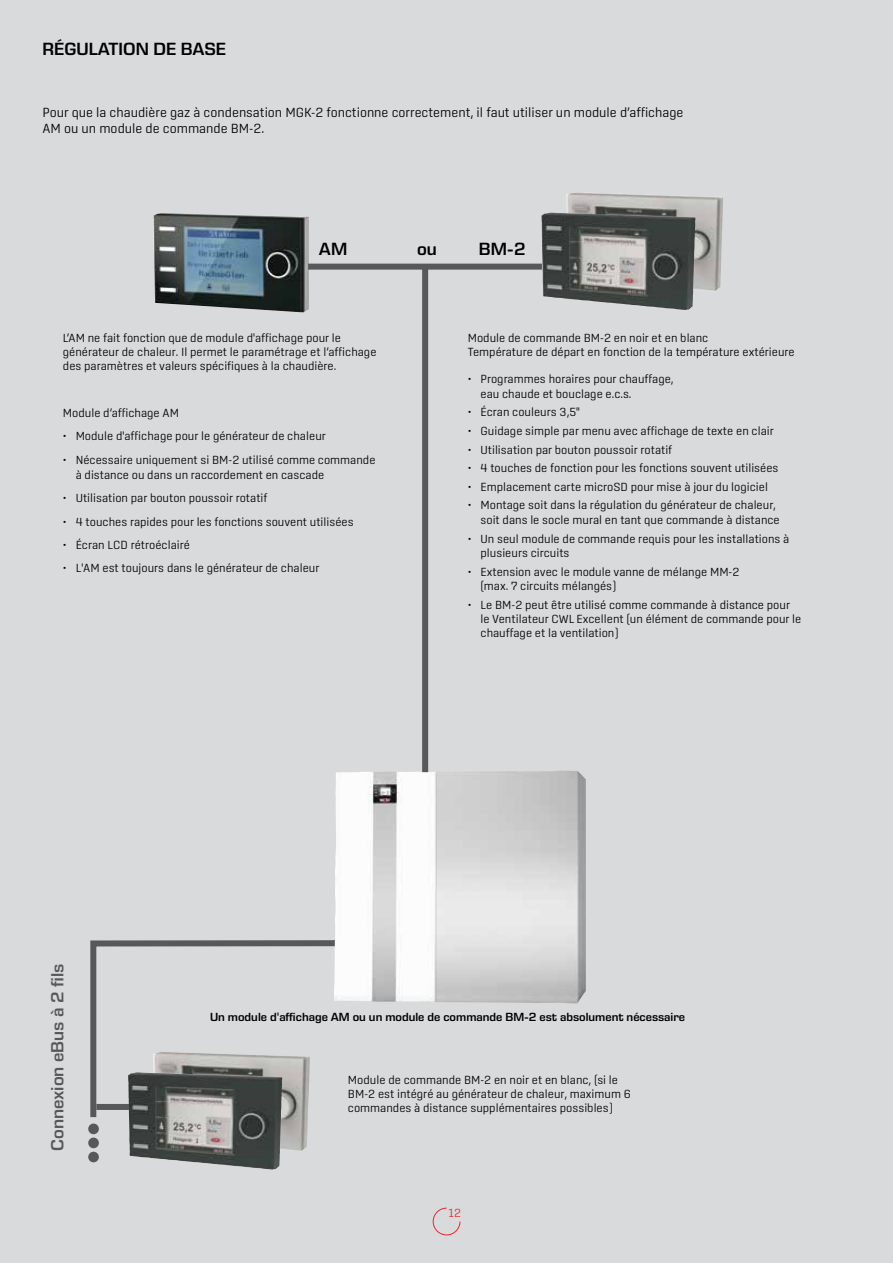
<style>
.page{position:relative;width:893px;height:1263px;background:#d9dadb}
.page>*{position:absolute;margin:0;border:0;box-sizing:border-box;transform-origin:0 0}
.t1{font:600 18px "Eurostile Next LT Pro";color:#000}
.t2{font:600 18px "Eurostile Next LT Pro";color:#58585a}
.t3{font:300 13.5px/16.2px "Center";color:#000}
.t4{font:300 12px/14.4px "Center";color:#000}
.t5{font:600 12px "Eurostile Next LT Pro";color:#000}
.t6{font:300 12px "Center";color:#e42934}
</style>
<div class="page">
<svg style="left:432px;top:1207px;width:29px;height:29px"></svg>
<img style="left:566px;top:193px;width:157px;height:98px">
<svg style="left:90px;top:940px;width:244px;height:178px"></svg>
<img style="left:153px;top:213px;width:156px;height:99px">
<div style="left:308px;top:264px;width:234px;height:6px;background:#58585a"></div>
<div style="left:422px;top:267px;width:6px;height:506px;background:#58585a"></div>
<div style="left:88px;top:1123px;width:11px;height:11px;background:#58585a;border-radius:50%"></div>
<div style="left:88px;top:1137px;width:11px;height:11px;background:#58585a;border-radius:50%"></div>
<div style="left:88px;top:1152px;width:11px;height:10px;background:#58585a;border-radius:50%"></div>
<img style="left:541px;top:213px;width:154px;height:97px">
<img style="left:153px;top:1052px;width:157px;height:99px">
<div style="left:96px;top:1104px;width:33px;height:6px;background:#58585a"></div>
<img style="left:128px;top:1072px;width:154px;height:98px">
<img style="left:334px;top:770px;width:252px;height:233px">
<h1 class="t1" style="left:42px;top:39px;width:185px">RÉGULATION DE BASE</h1>
<p class="t3" style="left:43px;top:104px;width:642px">Pour que la chaudière gaz à condensation MGK-2 fonctionne correctement, il faut utiliser un module d’affichage<br>AM ou un module de commande BM-2.</p>
<h1 class="t1" style="left:319px;top:239px;width:30px">AM</h1>
<h1 class="t1" style="left:417px;top:239px;width:21px">ou</h1>
<h1 class="t1" style="left:479px;top:239px;width:48px">BM-2</h1>
<p class="t4" style="left:63px;top:330px;width:315px">L’AM ne fait fonction que de module d'affichage pour le générateur de chaleur. Il permet le paramétrage et l’affichage des paramètres et valeurs spécifiques à la chaudière.</p>
<p class="t4" style="left:63px;top:405px;width:118px">Module d’affichage AM</p>
<p class="t4" style="left:63px;top:429px;width:264px">• Module d'affichage pour le générateur de chaleur</p>
<p class="t4" style="left:76px;top:452px;width:301px;line-height:15px;text-indent:-13px">• Nécessaire uniquement si BM-2 utilisé comme commande à distance ou dans un raccordement en cascade</p>
<p class="t4" style="left:63px;top:491px;width:206px">• Utilisation par bouton poussoir rotatif</p>
<p class="t4" style="left:63px;top:514px;width:292px">• 4 touches rapides pour les fonctions souvent utilisées</p>
<p class="t4" style="left:63px;top:538px;width:129px">• Écran LCD rétroéclairé</p>
<p class="t4" style="left:63px;top:561px;width:258px">• L'AM est toujours dans le générateur de chaleur</p>
<p class="t4" style="left:468px;top:330px;width:329px">Module de commande BM-2 en noir et en blanc<br>Température de départ en fonction de la température extérieure</p>
<p class="t4" style="left:480px;top:372px;width:195px;text-indent:-13px">• Programmes horaires pour chauffage, eau chaude et bouclage e.c.s.</p>
<p class="t4" style="left:468px;top:405px;width:114px">• Écran couleurs 3,5"</p>
<p class="t4" style="left:468px;top:423px;width:308px">• Guidage simple par menu avec affichage de texte en clair</p>
<p class="t4" style="left:468px;top:442px;width:206px">• Utilisation par bouton poussoir rotatif</p>
<p class="t4" style="left:468px;top:461px;width:312px">• 4 touches de fonction pour les fonctions souvent utilisées</p>
<p class="t4" style="left:468px;top:479px;width:302px">• Emplacement carte microSD pour mise à jour du logiciel</p>
<p class="t4" style="left:480px;top:498px;width:301px;text-indent:-13px">• Montage soit dans la régulation du générateur de chaleur, soit dans le socle mural en tant que commande à distance</p>
<p class="t4" style="left:480px;top:531px;width:310px;text-indent:-13px">• Un seul module de commande requis pour les installations à plusieurs circuits</p>
<p class="t4" style="left:480px;top:564px;width:260px;text-indent:-13px">• Extension avec le module vanne de mélange MM-2 (max. 7 circuits mélangés)</p>
<p class="t4" style="left:480px;top:597px;width:322px;text-indent:-13px">• Le BM-2 peut être utilisé comme commande à distance pour le Ventilateur CWL Excellent (un élément de commande pour le chauffage et la ventilation)</p>
<h1 class="t2" style="left:48px;top:1151px;width:188px;rotate:-90deg">Connexion eBus à 2 fils</h1>
<p class="t5" style="left:210px;top:1011px;width:477px">Un module d'affichage AM ou un module de commande BM-2 est absolument nécessaire</p>
<p class="t4" style="left:348px;top:1072px;width:285px">Module de commande BM-2 en noir et en blanc, (si le<br>BM-2 est intégré au générateur de chaleur, maximum 6 commandes à distance supplémentaires possibles)</p>
<p class="t6" style="left:449px;top:1206px;width:14px">12</p>
</div>
